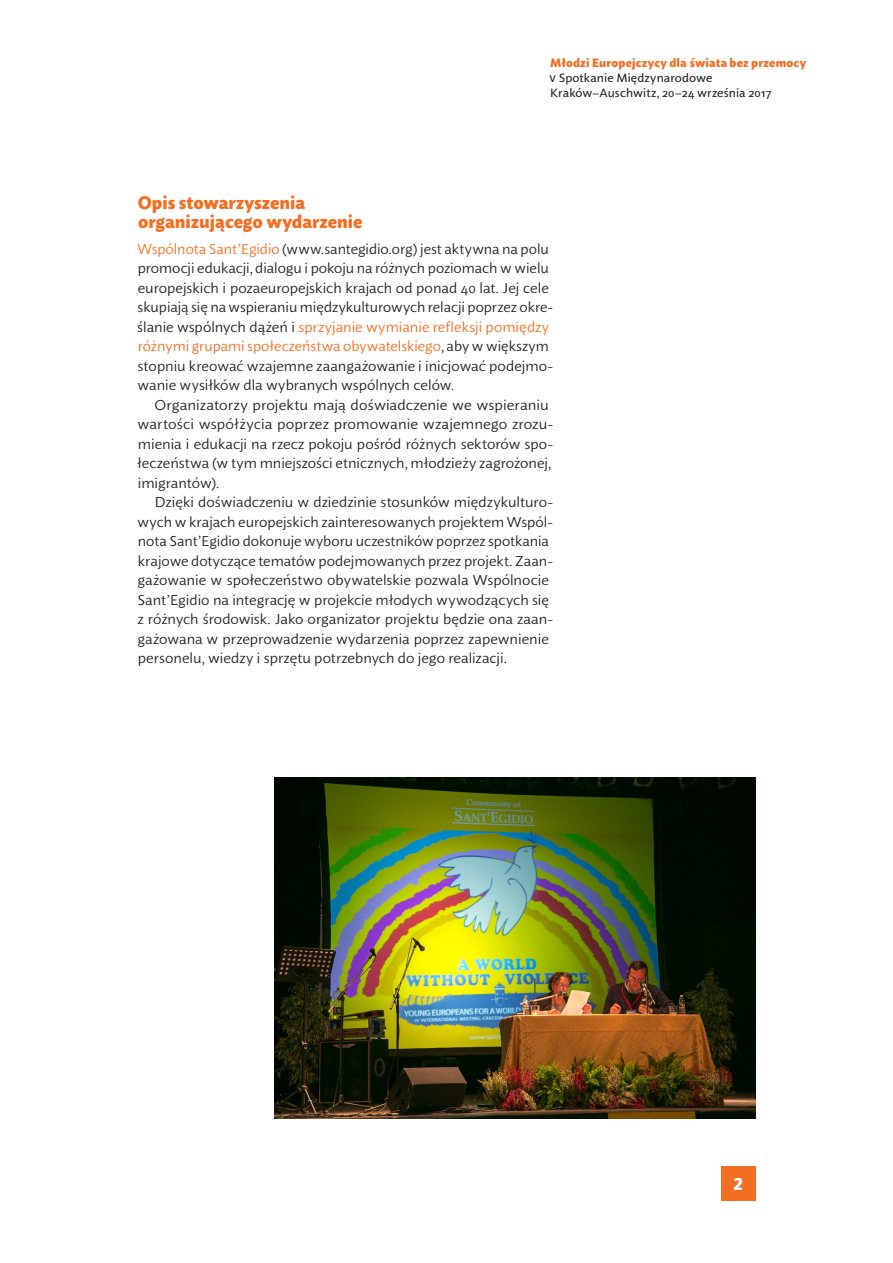
<style>
.page{position:relative;width:893px;height:1263px;background:#fff}
.page>*{position:absolute;margin:0;border:0;box-sizing:border-box;transform-origin:0 0}
.t1{font:900 18px/19.5px "Lelum Sans";color:#f36e21}
.t2{font:900 18px "Lelum Sans";color:#fff}
.t3{font:14.25px/19.5px "Lelum Sans";color:#231f20}
.t4{font:12px/15px "Lelum Sans";letter-spacing:.005em;color:#231f20}
.t5{font:900 12px "Lelum Sans";letter-spacing:.015em;color:#f36e21}
.s1{color:#f36e21}
</style>
<div class="page">
<div style="left:721px;top:1166px;width:35px;height:34px;background:#f36e21"></div>
<img style="left:275px;top:777px;width:481px;height:341px">
<p class="t5" style="left:550px;top:53px;width:258px">Młodzi Europejczycy dla świata bez przemocy</p>
<p class="t4" style="left:549px;top:71px;width:223px">V Spotkanie Międzynarodowe<br>Kraków–Auschwitz, 20–24 września 2017</p>
<p class="t1" style="left:138px;top:193px;width:226px">Opis stowarzyszenia organizującego wydarzenie</p>
<p class="t3" style="left:137px;top:239px;width:417px"><span class="s1">Wspólnota Sant’Egidio</span> (www.santegidio.org) jest aktywna na polu promocji edukacji, dialogu i pokoju na różnych poziomach w wielu europejskich i pozaeuropejskich krajach od ponad 40 lat. Jej cele skupiają się na wspieraniu międzykulturowych relacji poprzez okre&shy;ślanie wspólnych dążeń i <span class="s1">sprzyjanie wymianie refleksji pomiędzy różnymi grupami społeczeństwa obywatelskiego</span>, aby w większym stopniu kreować wzajemne zaangażowanie i inicjować podejmo&shy;wanie wysiłków dla wybranych wspólnych celów.</p>
<p class="t3" style="left:138px;top:395px;width:417px;text-indent:17px">Organizatorzy projektu mają doświadczenie we wspieraniu wartości współżycia poprzez promowanie wzajemnego zrozu&shy;mienia i edukacji na rzecz pokoju pośród różnych sektorów spo&shy;łeczeństwa (w tym mniejszości etnicznych, młodzieży zagrożonej, imigrantów).</p>
<p class="t3" style="left:137px;top:493px;width:417px;text-indent:17px">Dzięki doświadczeniu w dziedzinie stosunków międzykulturo&shy;wych w krajach europejskich zainteresowanych projektem Wspól&shy;nota Sant’Egidio dokonuje wyboru uczestników poprzez spotkania krajowe dotyczące tematów podejmowanych przez projekt. Zaan&shy;gażowanie w społeczeństwo obywatelskie pozwala Wspólnocie Sant’Egidio na integrację w projekcie młodych wywodzących się z różnych środowisk. Jako organizator projektu będzie ona zaan&shy;gażowana w przeprowadzenie wydarzenia poprzez zapewnienie personelu, wiedzy i sprzętu potrzebnych do jego realizacji.</p>
<p class="t2" style="left:732px;top:1170px;width:13px">2</p>
</div>
